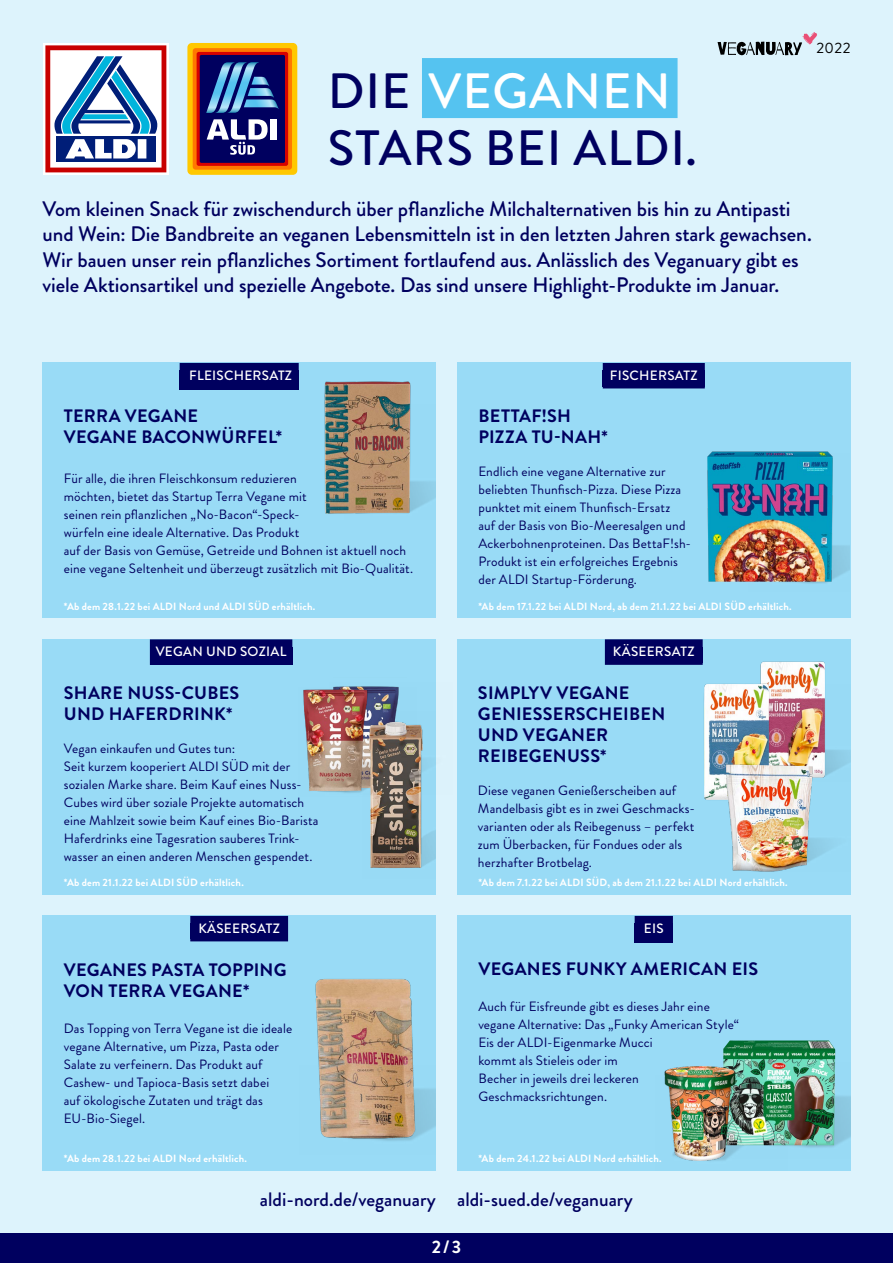
<style>
.page{position:relative;width:893px;height:1263px;background:#fff}
.page>*{position:absolute;margin:0;border:0;box-sizing:border-box;transform-origin:0 0}
.t1{font:500 49.5px/57px "Brandon Grotesque";letter-spacing:.02em;color:#00005f}
.t2{font:500 21px/25.5px "Brandon Grotesque";letter-spacing:-.005em;color:#00005f}
.t3{font:500 19.5px "Brandon Grotesque";color:#00005f}
.t4{font:700 18px/21px "Brandon Grotesque";letter-spacing:.015em;color:#00005f}
.t5{font:700 18px "Brandon Grotesque";color:#fff}
.t6{font:15px "Brandon Grotesque";color:#000}
.t7{font:13.5px/18px "Brandon Grotesque";letter-spacing:.01em;color:#00005f}
.t8{font:500 13.5px "Brandon Grotesque";letter-spacing:.02em;color:#fff}
.t9{font:700 10.5px "Brandon Grotesque";letter-spacing:.015em;color:#fff}
.s1{color:#fff}
</style>
<div class="page">
<div style="left:0;top:0;width:893px;height:1250px;background:#ddf3fc"></div>
<svg style="left:718px;top:32px;width:99px;height:23px"></svg>
<div style="left:0;top:1233px;width:893px;height:30px;background:#00005f"></div>
<div style="left:422px;top:58px;width:256px;height:60px;background:#55c3f0"></div>
<div style="left:187px;top:43px;width:110px;height:132px;background:#ffc800;border-radius:4px"></div>
<div style="left:193px;top:48px;width:99px;height:122px;background:linear-gradient(to right,#f70,#ff7800);border-radius:3px"></div>
<div style="left:197px;top:52px;width:91px;height:114px;background:#d70000;border-radius:2px"></div>
<div style="left:200px;top:55px;width:85px;height:108px;background:#00005f;border-radius:2px"></div>
<div style="left:271px;top:119px;width:6px;height:21px;background:#fff"></div>
<svg style="left:207px;top:119px;width:61px;height:36px"></svg>
<svg style="left:206px;top:62px;width:73px;height:51px"></svg>
<div style="left:43px;top:43px;width:126px;height:132px;background:linear-gradient(to right,#fff,#fff)"></div>
<svg style="left:45px;top:45px;width:121px;height:127px;background:#a19cb6"></svg>
<div style="left:43px;top:916px;width:393px;height:255px;background:#99dbf6"></div>
<div style="left:457px;top:639px;width:393px;height:255px;background:#99dbf6"></div>
<div style="left:457px;top:916px;width:393px;height:255px;background:#99dbf6"></div>
<div style="left:605px;top:639px;width:98px;height:26px;background:#00005f"></div>
<div style="left:43px;top:363px;width:393px;height:255px;background:#99dbf6"></div>
<img style="left:310px;top:362px;width:114px;height:152px">
<div style="left:180px;top:370px;width:119px;height:20px;background:#00005f"></div>
<div style="left:180px;top:363px;width:119px;height:25px;background:#00005f"></div>
<div style="left:190px;top:916px;width:98px;height:25px;background:#00005f"></div>
<div style="left:635px;top:923px;width:38px;height:20px;background:#00005f"></div>
<div style="left:635px;top:916px;width:38px;height:25px;background:#00005f"></div>
<div style="left:43px;top:639px;width:393px;height:255px;background:#99dbf6"></div>
<div style="left:150px;top:639px;width:142px;height:26px;background:#00005f"></div>
<img style="left:334px;top:686px;width:64px;height:1px">
<img style="left:303px;top:687px;width:96px;height:106px">
<img style="left:760px;top:661px;width:77px;height:108px">
<img style="left:703px;top:676px;width:84px;height:124px">
<img style="left:817px;top:769px;width:22px;height:88px">
<img style="left:726px;top:755px;width:91px;height:117px">
<div style="left:457px;top:363px;width:393px;height:255px;background:#99dbf6"></div>
<img style="left:707px;top:451px;width:130px;height:133px">
<div style="left:603px;top:363px;width:102px;height:25px;background:#00005f"></div>
<img style="left:363px;top:711px;width:73px;height:157px">
<img style="left:787px;top:1096px;width:63px;height:52px">
<img style="left:723px;top:1040px;width:112px;height:105px">
<img style="left:664px;top:1061px;width:89px;height:100px">
<img style="left:315px;top:979px;width:121px;height:162px">
<h1 class="t1" style="left:328px;top:63px;width:371px">DIE <span class="s1">VEGANEN<br></span>STARS BEI ALDI.</h1>
<p class="t6" style="left:816px;top:38px;width:36px">2022</p>
<p class="t2" style="left:43px;top:196px;width:771px">Vom kleinen Snack für zwischendurch über pflanzliche Milchalternativen bis hin zu Antipasti und Wein: Die Bandbreite an veganen Lebensmitteln ist in den letzten Jahren stark gewachsen.<br>Wir bauen unser rein pflanzliches Sortiment fortlaufend aus. Anlässlich des Veganuary gibt es viele Aktionsartikel und spezielle Angebote. Das sind unsere Highlight-Produkte im Januar.</p>
<p class="t8" style="left:189px;top:366px;width:105px">FLEISCHERSATZ</p>
<h3 class="t4" style="left:64px;top:406px;width:220px">TERRA VEGANE<br>VEGANE BACONWÜRFEL*</h3>
<p class="t7" style="left:64px;top:469px;width:351px">Für alle, die ihren Fleischkonsum reduzieren<br>möchten, bietet das Startup Terra Vegane mit<br>seinen rein pflanzlichen „No-Bacon“-Speck-<br>würfeln eine ideale Alternative. Das Produkt<br>auf der Basis von Gemüse, Getreide und Bohnen ist aktuell noch eine vegane Seltenheit und überzeugt zusätzlich mit Bio-Qualität.</p>
<p class="t8" style="left:610px;top:366px;width:89px">FISCHERSATZ</p>
<h3 class="t4" style="left:478px;top:406px;width:131px">BETTAF!SH<br>PIZZA TU-NAH*</h3>
<p class="t7" style="left:478px;top:463px;width:214px">Endlich eine vegane Alternative zur beliebten Thunfisch-Pizza. Diese Pizza punktet mit einem Thunfisch-Ersatz<br>auf der Basis von Bio-Meeresalgen und Ackerbohnenproteinen. Das BettaF!sh-Produkt ist ein erfolgreiches Ergebnis der ALDI Startup-Förderung.</p>
<p class="t9" style="left:64px;top:598px;width:253px">*Ab dem 28.1.22 bei ALDI Nord und ALDI SÜD erhältlich.</p>
<p class="t9" style="left:478px;top:598px;width:315px">*Ab dem 17.1.22 bei ALDI Nord, ab dem 21.1.22 bei ALDI SÜD erhältlich.</p>
<p class="t8" style="left:156px;top:642px;width:132px">VEGAN UND SOZIAL</p>
<h3 class="t4" style="left:64px;top:682px;width:177px">SHARE NUSS-CUBES<br>UND HAFERDRINK*</h3>
<p class="t7" style="left:64px;top:739px;width:256px">Vegan einkaufen und Gutes tun:<br>Seit kurzem kooperiert ALDI SÜD mit der sozialen Marke share. Beim Kauf eines Nuss-Cubes wird über soziale Projekte automatisch eine Mahlzeit sowie beim Kauf eines Bio-Barista Haferdrinks eine Tagesration sauberes Trink&shy;wasser an einen anderen Menschen gespendet.</p>
<p class="t8" style="left:613px;top:642px;width:83px">KÄSEERSATZ</p>
<h3 class="t4" style="left:478px;top:682px;width:189px">SIMPLYV VEGANE<br>GENIESSERSCHEIBEN<br>UND VEGANER<br>REIBEGENUSS*</h3>
<p class="t7" style="left:478px;top:781px;width:218px">Diese veganen Genießerscheiben auf Mandelbasis gibt es in zwei Geschmacks&shy;varianten oder als Reibegenuss – perfekt zum Überbacken, für Fondues oder als herzhafter Brotbelag.</p>
<p class="t9" style="left:64px;top:875px;width:182px">*Ab dem 21.1.22 bei ALDI SÜD erhältlich.</p>
<p class="t9" style="left:478px;top:875px;width:311px">*Ab dem 7.1.22 bei ALDI SÜD, ab dem 21.1.22 bei ALDI Nord erhältlich.</p>
<p class="t8" style="left:198px;top:919px;width:83px">KÄSEERSATZ</p>
<p class="t8" style="left:644px;top:919px;width:21px">EIS</p>
<h3 class="t4" style="left:64px;top:960px;width:224px">VEGANES PASTA TOPPING<br>VON TERRA VEGANE*</h3>
<p class="t7" style="left:64px;top:1020px;width:230px">Das Topping von Terra Vegane ist die ideale vegane Alternative, um Pizza, Pasta oder Salate zu verfeinern. Das Produkt auf Cashew- und Tapioca-Basis setzt dabei<br>auf ökologische Zutaten und trägt das EU-Bio-Siegel.</p>
<h3 class="t4" style="left:478px;top:959px;width:281px">VEGANES FUNKY AMERICAN EIS</h3>
<p class="t7" style="left:478px;top:998px;width:262px">Auch für Eisfreunde gibt es dieses Jahr eine vegane Alternative: Das „Funky American Style“ Eis der ALDI-Eigenmarke Mucci<br>kommt als Stieleis oder im<br>Becher in jeweils drei leckeren Geschmacksrichtungen.</p>
<p class="t9" style="left:64px;top:1151px;width:185px">*Ab dem 28.1.22 bei ALDI Nord erhältlich.</p>
<p class="t9" style="left:478px;top:1151px;width:185px">*Ab dem 24.1.22 bei ALDI Nord erhältlich.</p>
<h3 class="t3" style="left:260px;top:1185px;width:177px">aldi-nord.de/veganuary</h3>
<h3 class="t3" style="left:457px;top:1185px;width:177px">aldi-sued.de/veganuary</h3>
<h3 class="t5" style="left:432px;top:1234px;width:31px">2/3</h3>
</div>
